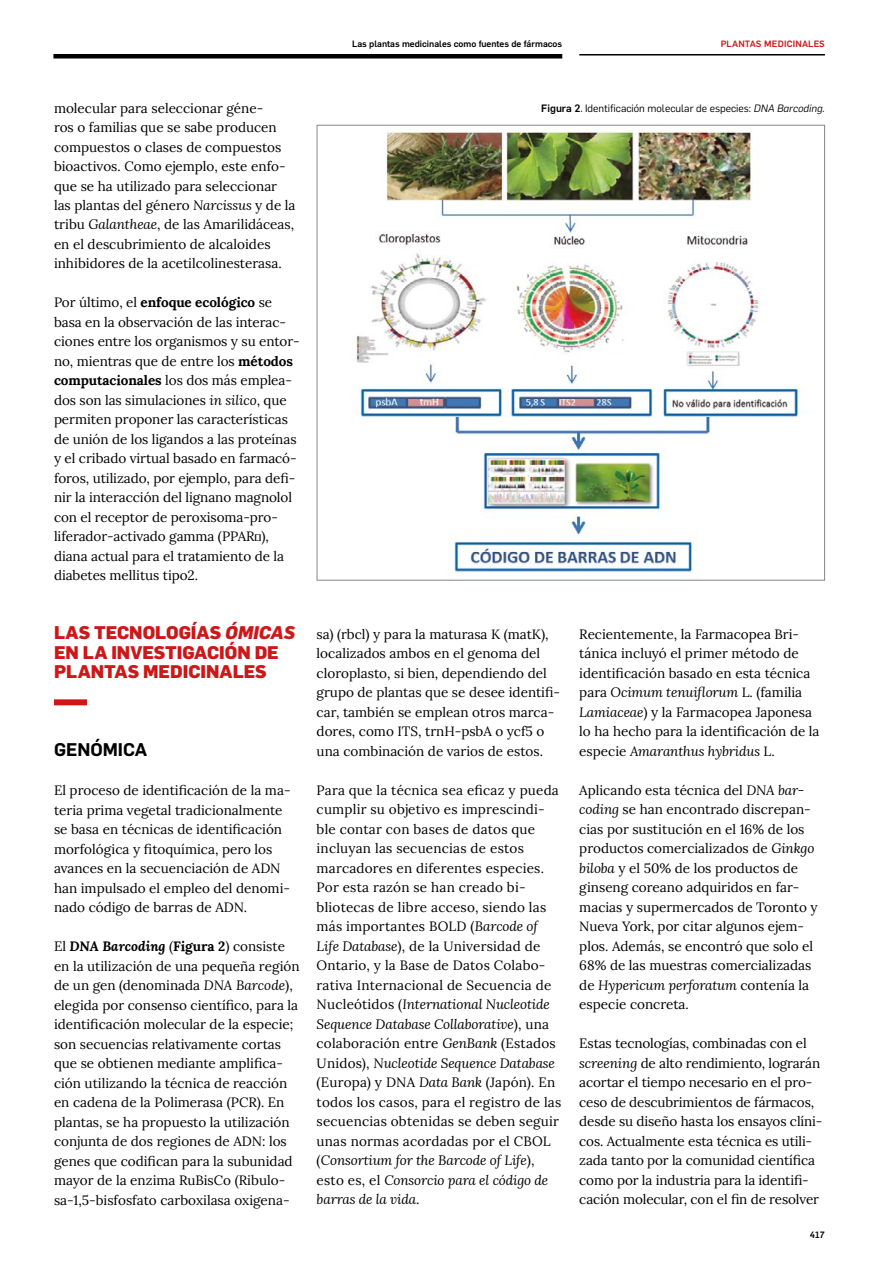
<style>
.page{position:relative;width:893px;height:1263px;background:#fff}
.page>*{position:absolute;margin:0;border:0;box-sizing:border-box;transform-origin:0 0}
.t1{font:800 18px/19.5px "Flama";color:#cd1719}
.t2{font:600 18px "Flama";color:#000}
.t3{font:13.5px/19.5px "Lora";color:#000}
.t4{font:10.5px "Flama";color:#000}
.t5{font:500 9px "Flama";color:#000}
.t6{font:500 9px "Flama";letter-spacing:.02em;color:#cd1719}
.s1{font-style:italic}
.s2{font-weight:700}
.s3{font-weight:700;font-style:italic}
.s4{font-weight:500}
</style>
<div class="page">
<div style="left:53px;top:54px;width:509px;height:5px;background:#000"></div>
<hr style="left:579px;top:54px;width:246px;height:2px;background:#000">
<div style="left:54px;top:699px;width:33px;height:6px;background:#cd1719"></div>
<img style="left:352px;top:129px;width:452px;height:447px">
<p class="t5" style="left:352px;top:37px;width:212px">Las plantas medicinales como fuentes de fármacos</p>
<p class="t6" style="left:721px;top:37px;width:106px">PLANTAS MEDICINALES</p>
<p class="t3" style="left:54px;top:97px;width:243px">molecular para seleccionar géne-<br>ros o familias que se sabe producen compuestos o clases de compuestos bioactivos. Como ejemplo, este enfo&shy;que se ha utilizado para seleccionar las plantas del género <span class="s1">Narcissus</span> y de la tribu <span class="s1">Galantheae</span>, de las Amarilidáceas, en el descubrimiento de alcaloides inhibidores de la acetilcolinesterasa.</p>
<p class="t3" style="left:54px;top:292px;width:247px">Por último, el <span class="s2">enfoque ecológico</span> se basa en la observación de las interac&shy;ciones entre los organismos y su entor&shy;no, mientras que de entre los <span class="s2">métodos computacionales</span> los dos más emplea&shy;dos son las simulaciones <span class="s1">in silico</span>, que permiten proponer las características de unión de los ligandos a las proteínas y el cribado virtual basado en farmacó&shy;foros, utilizado, por ejemplo, para defi&shy;nir la interacción del lignano magnolol con el receptor de peroxisoma-pro&shy;liferador-activado gamma (PPARγ), diana actual para el tratamiento de la diabetes mellitus tipo2.</p>
<h1 class="t1" style="left:54px;top:622px;width:243px">LAS TECNOLOGÍAS <span class="s1">ÓMICAS<br></span>EN LA INVESTIGACIÓN DE<br>PLANTAS MEDICINALES</h1>
<h1 class="t2" style="left:54px;top:737px;width:95px">GENÓMICA</h1>
<p class="t3" style="left:54px;top:780px;width:238px">El proceso de identificación de la ma&shy;teria prima vegetal tradicionalmente se basa en técnicas de identificación morfológica y fitoquímica, pero los avances en la secuenciación de ADN han impulsado el empleo del denomi&shy;nado código de barras de ADN.</p>
<p class="t3" style="left:54px;top:936px;width:247px">El <span class="s3">DNA Barcoding</span> (<span class="s2">Figura 2</span>) consiste en la utilización de una pequeña región de un gen (denominada <span class="s1">DNA Barcode</span>), elegida por consenso científico, para la identificación molecular de la especie; son secuencias relativamente cortas que se obtienen mediante amplifica&shy;ción utilizando la técnica de reacción en cadena de la Polimerasa (PCR). En plantas, se ha propuesto la utilización conjunta de dos regiones de ADN: los genes que codifican para la subunidad mayor de la enzima RuBisCo (Ribulo&shy;sa-1,5-bisfosfato carboxilasa oxigena-</p>
<p class="t4" style="left:541px;top:101px;width:285px"><span class="s4">Figura 2</span>. Identificación molecular de especies: <span class="s1">DNA Barcoding.</span></p>
<p class="t3" style="left:317px;top:623px;width:245px">sa) (rbcl) y para la maturasa K (matK), localizados ambos en el genoma del cloroplasto, si bien, dependiendo del grupo de plantas que se desee identifi&shy;car, también se emplean otros marca&shy;dores, como ITS, trnH-psbA o ycf5 o una combinación de varios de estos.</p>
<p class="t3" style="left:317px;top:779px;width:246px">Para que la técnica sea eficaz y pueda cumplir su objetivo es imprescindi&shy;ble contar con bases de datos que incluyan las secuencias de estos marcadores en diferentes especies.<br>Por esta razón se han creado bi&shy;bliotecas de libre acceso, siendo las más importantes BOLD (<span class="s1">Barcode of Life Database</span>), de la Universidad de Ontario, y la Base de Datos Colabo&shy;rativa Internacional de Secuencia de Nucleótidos (<span class="s1">International Nucleotide Sequence Database Collaborative</span>), una colaboración entre <span class="s1">GenBank</span> (Estados Unidos), <span class="s1">Nucleotide Sequence Database </span>(Europa) y DNA <span class="s1">Data Bank</span> (Japón). En todos los casos, para el registro de las secuencias obtenidas se deben seguir unas normas acordadas por el CBOL (<span class="s1">Consortium for the Barcode of Life</span>), esto es, el <span class="s1">Consorcio para el código de barras de la vida</span>.</p>
<p class="t3" style="left:579px;top:623px;width:242px">Recientemente, la Farmacopea Bri&shy;tánica incluyó el primer método de identificación basado en esta técnica para <span class="s1">Ocimum tenuiflorum</span> L. (familia <span class="s1">Lamiaceae</span>) y la Farmacopea Japonesa lo ha hecho para la identificación de la especie <span class="s1">Amaranthus hybridus</span> L.</p>
<p class="t3" style="left:579px;top:779px;width:240px">Aplicando esta técnica del <span class="s1">DNA bar&shy;coding</span> se han encontrado discrepan&shy;cias por sustitución en el 16% de los productos comercializados de <span class="s1">Ginkgo biloba</span> y el 50% de los productos de ginseng coreano adquiridos en far&shy;macias y supermercados de Toronto y Nueva York, por citar algunos ejem&shy;plos. Además, se encontró que solo el 68% de las muestras comercializadas de <span class="s1">Hypericum perforatum</span> contenía la especie concreta.</p>
<p class="t3" style="left:579px;top:1033px;width:245px">Estas tecnologías, combinadas con el <span class="s1">screening</span> de alto rendimiento, lograrán acortar el tiempo necesario en el pro&shy;ceso de descubrimientos de fármacos, desde su diseño hasta los ensayos clíni&shy;cos. Actualmente esta técnica es utili&shy;zada tanto por la comunidad científica como por la industria para la identifi&shy;cación molecular, con el fin de resolver</p>
<p class="t5" style="left:810px;top:1228px;width:17px">417</p>
</div>
